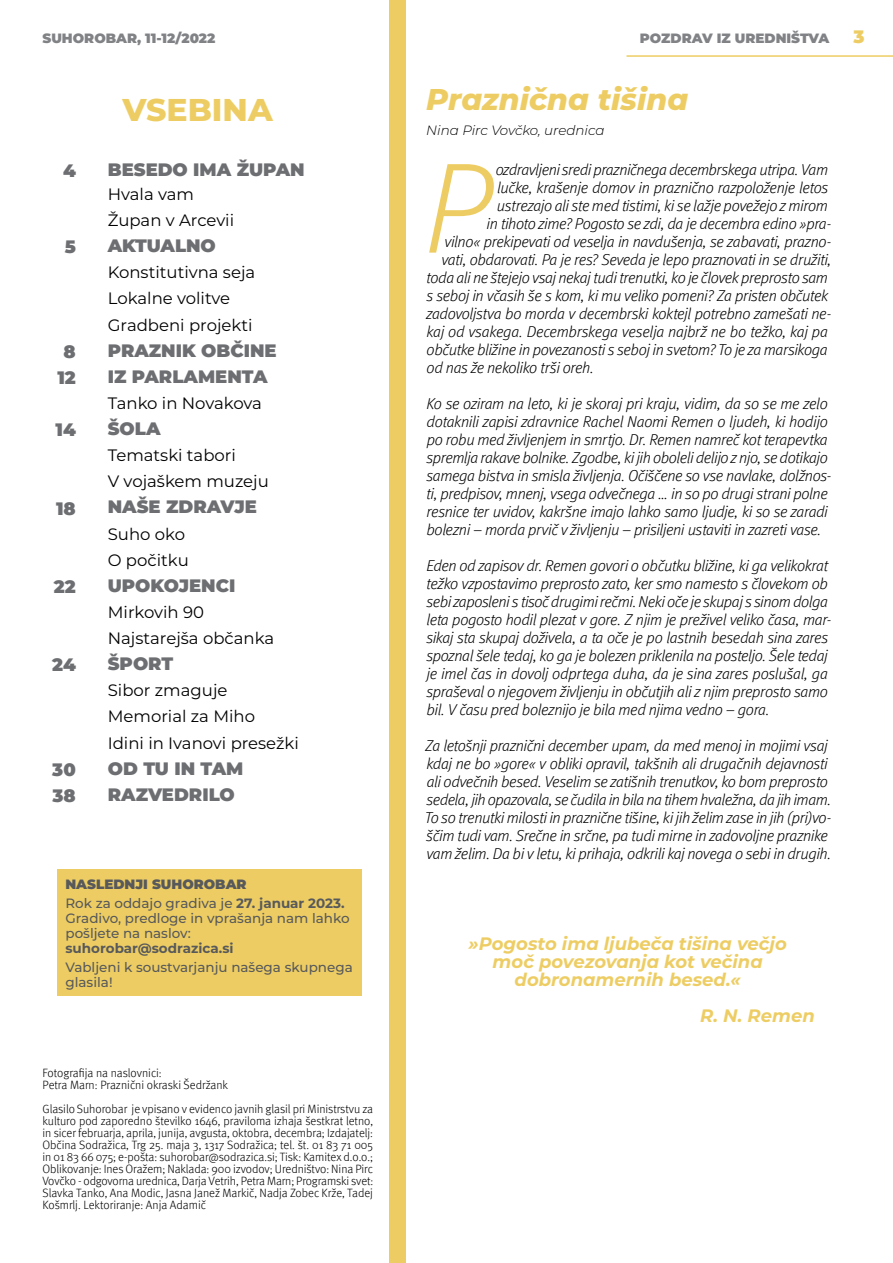
<style>
.page{position:relative;width:893px;height:1263px;background:#fff}
.page>*{position:absolute;margin:0;border:0;box-sizing:border-box;transform-origin:0 0}
.t1{font:800 31.5px "Montserrat";color:#edcd63}
.t2{font:italic 800 30px "Montserrat";color:#edcd63}
.t3{font:900 18px/26.1px "Montserrat";color:#6d6e71}
.t4{font:italic 700 18px/18px "Montserrat";color:#edcd63;text-align:center}
.t5{font:900 18px "Montserrat";color:#edcd63}
.t6{font:16.5px/26.1px "Montserrat";color:#000}
.t7{font:italic 300 15.75px/18px "Meta Pro";letter-spacing:-.025em;color:#000}
.t8{font:500 13.5px/15px "Montserrat";color:#58595b}
.t9{font:900 13.5px "Montserrat";color:#808285}
.t10{font:italic 300 13.5px "Montserrat";letter-spacing:-.005em;color:#000}
.t11{font:700 13.5px "Montserrat";color:#58595b}
.t12{font:300 12px/12px "Meta Pro";color:#000}
.s1{font-weight:900}
.s2{font-weight:700}
</style>
<div class="page">
<hr style="left:626px;top:55px;width:267px;height:2px;background:#edcd63">
<div style="left:389px;top:0;width:17px;height:1263px;background:#edcd63"></div>
<div style="left:58px;top:869px;width:304px;height:127px;background:#edcd63"></div>
<svg style="left:429px;top:164px;width:65px;height:89px"></svg>
<p class="t9" style="left:43px;top:28px;width:174px">SUHOROBAR, 11-12/2022</p>
<p class="t5" style="left:853px;top:23px;width:13px">3</p>
<p class="t9" style="left:640px;top:28px;width:191px">POZDRAV IZ UREDNIŠTVA</p>
<p class="t3" style="left:63px;top:156px;width:14px">4</p>
<p class="t3" style="left:65px;top:233px;width:13px">5</p>
<p class="t3" style="left:57px;top:337px;width:20px;text-align:center">8<br>12</p>
<p class="t3" style="left:55px;top:416px;width:22px">14</p>
<p class="t3" style="left:56px;top:494px;width:21px">18</p>
<p class="t3" style="left:54px;top:572px;width:23px">22</p>
<p class="t3" style="left:52px;top:651px;width:25px">24</p>
<p class="t3" style="left:52px;top:755px;width:25px">30<br>38</p>
<h1 class="t1" style="left:123px;top:87px;width:152px">VSEBINA</h1>
<p class="t3" style="left:108px;top:155px;width:198px">BESEDO IMA ŽUPAN</p>
<p class="t6" style="left:108px;top:180px;width:128px">Hvala vam<br>Župan v Arcevii</p>
<p class="t3" style="left:108px;top:232px;width:110px">AKTUALNO</p>
<p class="t6" style="left:108px;top:259px;width:149px">Konstitutivna seja<br>Lokalne volitve<br>Gradbeni projekti</p>
<p class="t3" style="left:108px;top:336px;width:170px">PRAZNIK OBČINE<br>IZ PARLAMENTA</p>
<p class="t6" style="left:108px;top:389px;width:156px">Tanko in Novakova</p>
<p class="t3" style="left:108px;top:414px;width:54px">ŠOLA</p>
<p class="t6" style="left:108px;top:442px;width:163px">Tematski tabori<br>V vojaškem muzeju</p>
<p class="t3" style="left:108px;top:493px;width:151px">NAŠE ZDRAVJE</p>
<p class="t6" style="left:108px;top:520px;width:82px">Suho oko<br>O počitku</p>
<p class="t3" style="left:108px;top:571px;width:129px">UPOKOJENCI</p>
<p class="t6" style="left:108px;top:598px;width:168px">Mirkovih 90<br>Najstarejša občanka</p>
<p class="t3" style="left:108px;top:650px;width:67px">ŠPORT</p>
<p class="t6" style="left:108px;top:677px;width:193px">Sibor zmaguje<br>Memorial za Miho<br>Idini in Ivanovi presežki</p>
<p class="t3" style="left:108px;top:754px;width:137px">OD TU IN TAM<br>RAZVEDRILO</p>
<p class="t8" style="left:65px;top:874px;width:281px;line-height:19.2px"><span class="s1">NASLEDNJI SUHOROBAR<br></span>Rok za oddajo gradiva je <span class="s2">27. januar 2023.</span></p>
<p class="t8" style="left:65px;top:910px;width:286px">Gradivo, predloge in vprašanja nam lahko pošljete na naslov:</p>
<p class="t11" style="left:65px;top:938px;width:170px">suhorobar@sodrazica.si</p>
<p class="t8" style="left:65px;top:959px;width:289px">Vabljeni k soustvarjanju našega skupnega glasila!</p>
<p class="t12" style="left:43px;top:1066px;width:187px">Fotografija na naslovnici:<br>Petra Marn: Praznični okraski Šedržank</p>
<p class="t12" style="left:43px;top:1102px;width:332px;text-align:justify">Glasilo Suhorobar je vpisano v evidenco javnih glasil pri Ministrstvu za kulturo pod zaporedno številko 1646, praviloma izhaja šestkrat letno, in sicer februarja, aprila, junija, avgusta, oktobra, decembra; Izdajatelj:<br>Občina Sodražica, Trg 25. maja 3, 1317 Sodražica; tel. št. 01 83 71 005 in 01 83 66 075; e-pošta: suhorobar@sodrazica.si; Tisk: Kamitex d.o.o.; Oblikovanje: Ines Oražem; Naklada: 900 izvodov; Uredništvo: Nina Pirc Vovčko - odgovorna urednica, Darja Vetrih, Petra Marn; Programski svet:<br>Slavka Tanko, Ana Modic, Jasna Janež Markič, Nadja Zobec Krže, Tadej Košmrlj. Lektoriranje: Anja Adamič</p>
<h2 class="t2" style="left:426px;top:77px;width:264px">Praznična tišina</h2>
<p class="t10" style="left:426px;top:121px;width:180px">Nina Pirc Vovčko, urednica</p>
<p class="t7" style="left:496px;top:160px;width:334px">ozdravljeni sredi prazničnega decembrskega utripa. Vam</p>
<p class="t7" style="left:497px;top:178px;width:333px">lučke, krašenje domov in praznično razpoloženje letos</p>
<p class="t7" style="left:497px;top:196px;width:333px">ustrezajo ali ste med tistimi, ki se lažje povežejo z mirom</p>
<p class="t7" style="left:487px;top:214px;width:346px">in tihoto zime? Pogosto se zdi, da je decembra edino »pra-</p>
<p class="t7" style="left:444px;top:232px;width:389px">vilno« prekipevati od veselja in navdušenja, se zabavati, prazno-</p>
<p class="t7" style="left:441px;top:250px;width:392px">vati, obdarovati. Pa je res? Seveda je lepo praznovati in se družiti,</p>
<p class="t7" style="left:426px;top:268px;width:403px">toda ali ne štejejo vsaj nekaj tudi trenutki, ko je človek preprosto sam</p>
<p class="t7" style="left:426px;top:286px;width:403px">s seboj in včasih še s kom, ki mu veliko pomeni? Za pristen občutek</p>
<p class="t7" style="left:426px;top:304px;width:407px">zadovoljstva bo morda v decembrski koktejl potrebno zamešati ne-</p>
<p class="t7" style="left:427px;top:322px;width:403px">kaj od vsakega. Decembrskega veselja najbrž ne bo težko, kaj pa</p>
<p class="t7" style="left:427px;top:340px;width:403px">občutke bližine in povezanosti s seboj in svetom? To je za marsikoga</p>
<p class="t7" style="left:427px;top:358px;width:169px">od nas že nekoliko trši oreh.</p>
<p class="t7" style="left:426px;top:394px;width:407px">Ko se oziram na leto, ki je skoraj pri kraju, vidim, da so se me zelo dotaknili zapisi zdravnice Rachel Naomi Remen o ljudeh, ki hodijo po robu med življenjem in smrtjo. Dr. Remen namreč kot terapevtka spremlja rakave bolnike. Zgodbe, ki jih oboleli delijo z njo, se dotikajo samega bistva in smisla življenja. Očiščene so vse navlake, dolžnos&shy;ti, predpisov, mnenj, vsega odvečnega … in so po drugi strani polne resnice ter uvidov, kakršne imajo lahko samo ljudje, ki so se zaradi bolezni – morda prvič v življenju – prisiljeni ustaviti in zazreti vase.</p>
<p class="t7" style="left:426px;top:556px;width:407px">Eden od zapisov dr. Remen govori o občutku bližine, ki ga velikokrat težko vzpostavimo preprosto zato, ker smo namesto s človekom ob sebi zaposleni s tisoč drugimi rečmi. Neki oče je skupaj s sinom dolga leta pogosto hodil plezat v gore. Z njim je preživel veliko časa, mar&shy;sikaj sta skupaj doživela, a ta oče je po lastnih besedah sina zares spoznal šele tedaj, ko ga je bolezen priklenila na posteljo. Šele tedaj je imel čas in dovolj odprtega duha, da je sina zares poslušal, ga spraševal o njegovem življenju in občutjih ali z njim preprosto samo bil. V času pred boleznijo je bila med njima vedno – gora.</p>
<p class="t7" style="left:425px;top:736px;width:408px">Za letošnji praznični december upam, da med menoj in mojimi vsaj kdaj ne bo »gore« v obliki opravil, takšnih ali drugačnih dejavnosti ali odvečnih besed. Veselim se zatišnih trenutkov, ko bom preprosto sedela, jih opazovala, se čudila in bila na tihem hvaležna, da jih imam.<br>To so trenutki milosti in praznične tišine, ki jih želim zase in jih (pri)vo&shy;ščim tudi vam. Srečne in srčne, pa tudi mirne in zadovoljne praznike vam želim. Da bi v letu, ki prihaja, odkrili kaj novega o sebi in drugih.</p>
<p class="t4" style="left:469px;top:934px;width:320px">»Pogosto ima ljubeča tišina večjo moč povezovanja kot večina dobronamernih besed.«</p>
<p class="t4" style="left:700px;top:1006px;width:116px">R. N. Remen</p>
</div>
